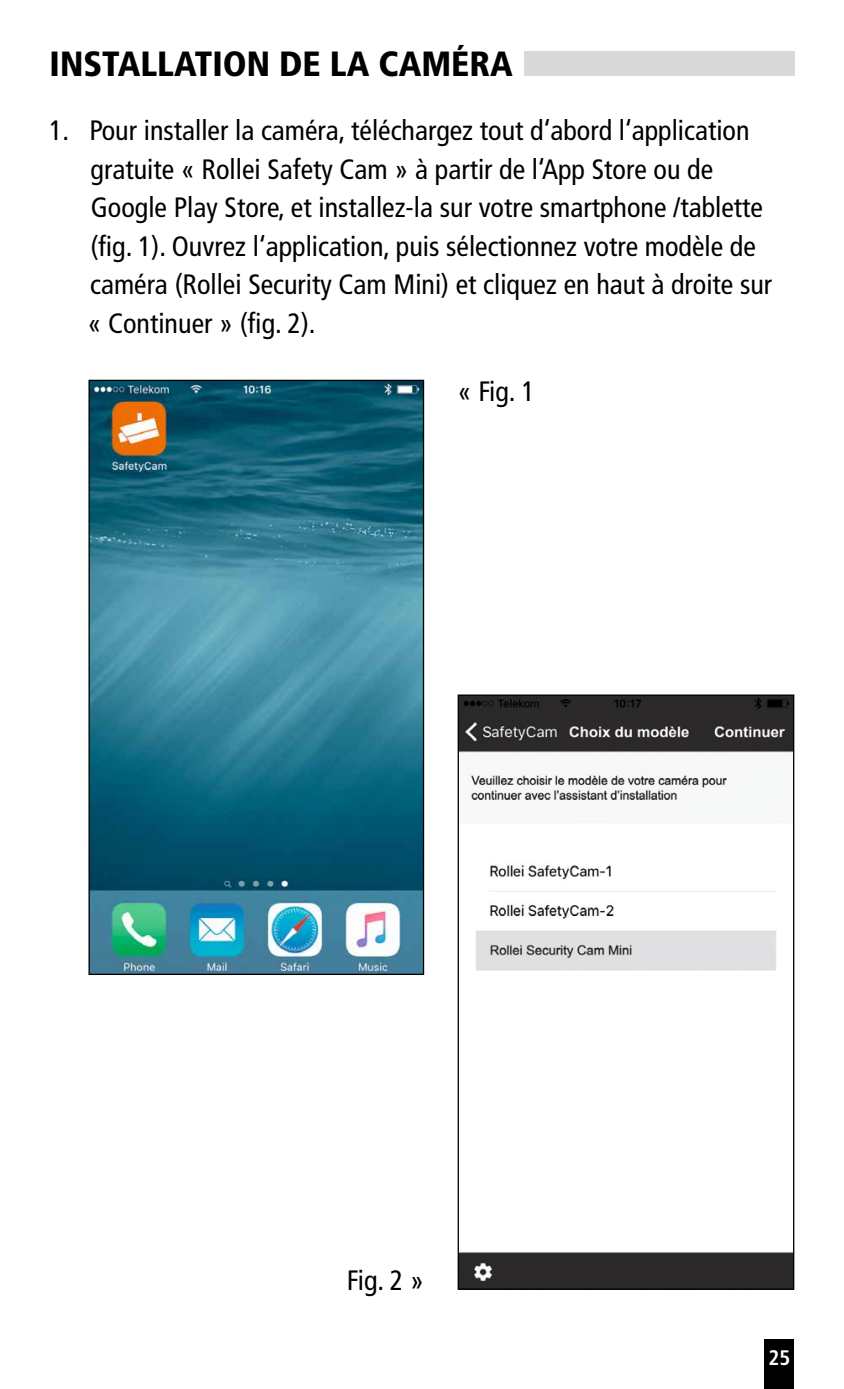
<style>
.page{position:relative;width:844px;height:1389px;background:#fff}
.page>*{position:absolute;margin:0;border:0;box-sizing:border-box;transform-origin:0 0}
.t1{font:900 condensed 35px "Frutiger";color:#000}
.t2{font:condensed 28px/38.5px "Frutiger";color:#000}
.t3{font:700 condensed 21px "Frutiger";color:#fff}
</style>
<div class="page">
<div style="left:524px;top:51px;width:270px;height:25px;background:#d8d9d9"></div>
<img style="left:90px;top:382px;width:332px;height:591px">
<img style="left:459px;top:696px;width:333px;height:592px">
<div style="left:764px;top:1339px;width:30px;height:50px;background:#000"></div>
<p class="t1" style="left:50px;top:43px;width:464px">INSTALLATION DE LA CAMÉRA</p>
<p class="t2" style="left:87px;top:111px;width:686px;text-indent:-38px">1. Pour installer la caméra, téléchargez tout d‘abord l‘application gratuite « Rollei Safety Cam » à partir de l‘App Store ou de Google Play Store, et installez-la sur votre smartphone /tablette (fig. 1). Ouvrez l‘application, puis sélectionnez votre modèle de caméra (Rollei Security Cam Mini) et cliquez en haut à droite sur « Continuer » (fig. 2).</p>
<p class="t2" style="left:457px;top:372px;width:79px">« Fig. 1</p>
<p class="t2" style="left:347px;top:1261px;width:79px">Fig. 2 »</p>
<p class="t3" style="left:768px;top:1345px;width:23px">25</p>
</div>
